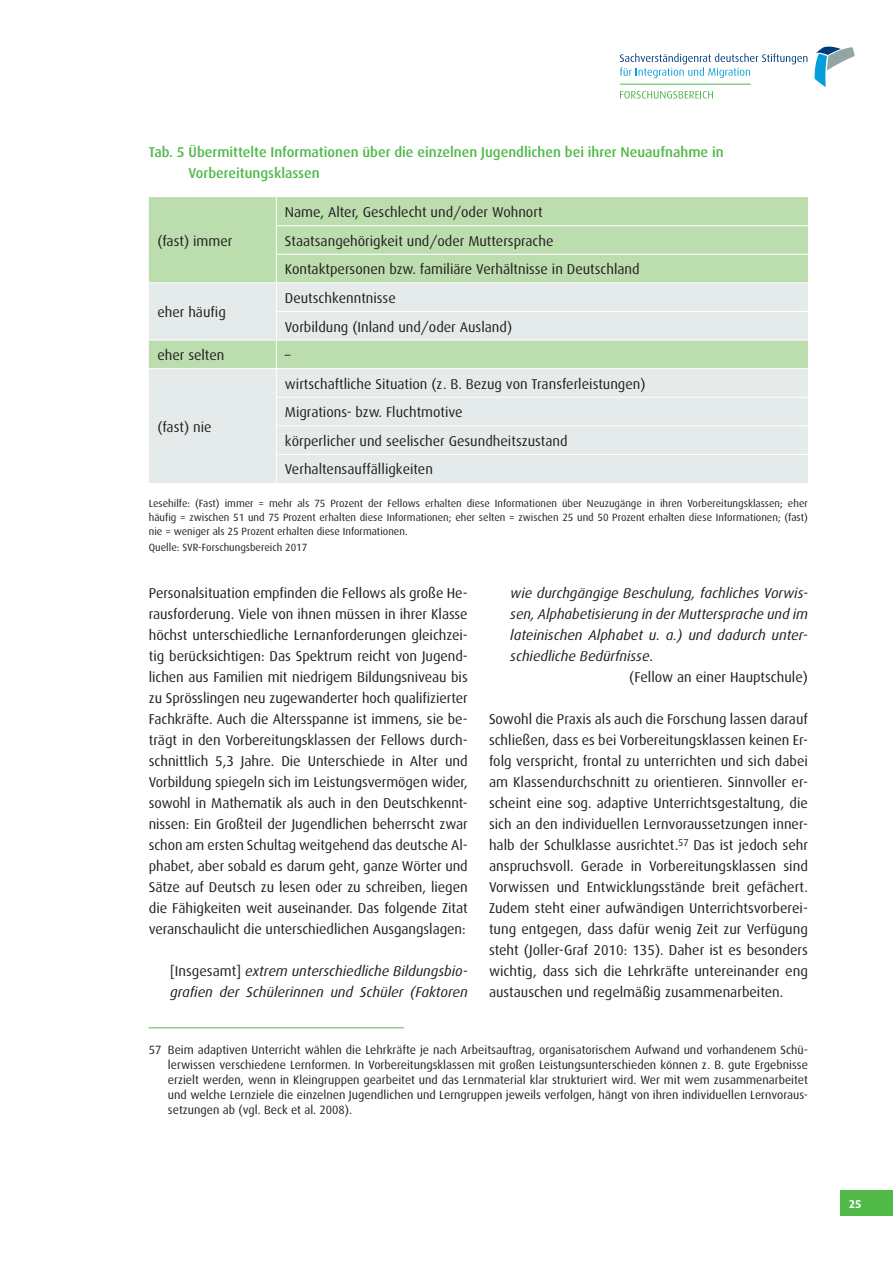
<style>
.page{position:relative;width:893px;height:1263px;background:#fff}
.page>*{position:absolute;margin:0;border:0;box-sizing:border-box;transform-origin:0 0}
.t1{font:14.25px/21px "Dax CE";color:#231f20}
.t2{font:italic 14.25px/21px "Dax Turk";color:#231f20}
.t3{font:500 14.25px/21px "Dax CE";color:#51b948}
.t4{font:14.25px "Dax Turk";color:#231f20}
.t5{font:12px/15px "Dax Turk";color:#231f20;text-align:justify}
.t6{font:700 11.4px "Dax CE";color:#fff}
.t7{font:10.5px/13.5px "Dax CE";color:#231f20;text-align:justify}
.s1{font-family:"Dax CE";font-style:normal}
</style>
<div class="page">
<svg style="left:814px;top:47px;width:41px;height:40px"></svg>
<svg style="left:620px;top:53px;width:187px;height:25px"></svg>
<svg style="left:620px;top:91px;width:93px;height:8px"></svg>
<hr style="left:620px;top:84px;width:131px;height:1px;background:#51b948">
<div style="left:840px;top:1191px;width:53px;height:25px;background:#51b948"></div>
<hr style="left:149px;top:1027px;width:255px;height:1px;background:#51b948">
<svg style="left:149px;top:197px;width:659px;height:286px;background:#d5e6d3"></svg>
<p class="t3" style="left:189px;top:141px;width:537px;text-indent:-40px">Tab. 5 Übermittelte Informationen über die einzelnen Jugendlichen bei ihrer Neuaufnahme in<br>Vorbereitungsklassen</p>
<p class="t1" style="left:157px;top:230px;width:77px">(fast) immer</p>
<p class="t1" style="left:157px;top:301px;width:70px">eher häufig</p>
<p class="t1" style="left:285px;top:197px;width:356px;line-height:28.7px">Name, Alter, Geschlecht und/oder Wohnort<br>Staatsangehörigkeit und/oder Muttersprache<br>Kontaktpersonen bzw. familiäre Verhältnisse in Deutschland</p>
<p class="t1" style="left:285px;top:283px;width:229px;line-height:28.7px">Deutschkenntnisse<br>Vorbildung (Inland und/oder Ausland)</p>
<p class="t1" style="left:157px;top:344px;width:69px">eher selten</p>
<p class="t1" style="left:285px;top:344px;width:7px">–</p>
<p class="t1" style="left:285px;top:369px;width:362px;line-height:28.7px">wirtschaftliche Situation (z. B. Bezug von Transferleistungen)<br>Migrations- bzw. Fluchtmotive<br>körperlicher und seelischer Gesundheitszustand Verhaltensauffälligkeiten</p>
<p class="t7" style="left:149px;top:497px;width:661px">Lesehilfe: (Fast) immer = mehr als 75 Prozent der Fellows erhalten diese Informationen über Neuzugänge in ihren Vorbereitungsklassen; eher häufig = zwischen 51 und 75 Prozent erhalten diese Informationen; eher selten = zwischen 25 und 50 Prozent erhalten diese Informationen; (fast) nie = weniger als 25 Prozent erhalten diese Informationen.</p>
<p class="t7" style="left:149px;top:540px;width:160px">Quelle: SVR-Forschungsbereich 2017</p>
<p class="t1" style="left:157px;top:416px;width:56px">(fast) nie</p>
<p class="t1" style="left:149px;top:582px;width:320px;text-align:justify">Personalsituation empfinden die Fellows als große He&shy;rausforderung. Viele von ihnen müssen in ihrer Klasse höchst unterschiedliche Lernanforderungen gleichzei&shy;tig berücksichtigen: Das Spektrum reicht von Jugend&shy;lichen aus Familien mit niedrigem Bildungsniveau bis zu Sprösslingen neu zugewanderter hoch qualifizierter Fachkräfte. Auch die Altersspanne ist immens, sie be&shy;trägt in den Vorbereitungsklassen der Fellows durch&shy;schnittlich 5,3 Jahre. Die Unterschiede in Alter und Vorbildung spiegeln sich im Leistungsvermögen wider, sowohl in Mathematik als auch in den Deutschkennt&shy;nissen: Ein Großteil der Jugendlichen beherrscht zwar schon am ersten Schultag weitgehend das deutsche Al&shy;phabet, aber sobald es darum geht, ganze Wörter und Sätze auf Deutsch zu lesen oder zu schreiben, liegen die Fähigkeiten weit auseinander. Das folgende Zitat veranschaulicht die unterschiedlichen Ausgangslagen:</p>
<p class="t2" style="left:170px;top:961px;width:299px"><span class="s1">[Insgesamt]</span> extrem unterschiedliche Bildungsbio&shy;grafien der Schülerinnen und Schüler (Faktoren</p>
<p class="t2" style="left:510px;top:583px;width:299px">wie durchgängige Beschulung, fachliches Vorwis-</p>
<p class="t2" style="left:510px;top:604px;width:299px">sen, Alphabetisierung in der Muttersprache und im</p>
<p class="t2" style="left:510px;top:625px;width:299px">lateinischen Alphabet u. a.) und dadurch unter-</p>
<p class="t2" style="left:510px;top:646px;width:144px">schiedliche Bedürfnisse<span class="s1">.</span></p>
<p class="t4" style="left:629px;top:670px;width:180px">(Fellow an einer Hauptschule)</p>
<p class="t1" style="left:489px;top:708px;width:320px;text-align:justify">Sowohl die Praxis als auch die Forschung lassen darauf schließen, dass es bei Vorbereitungsklassen keinen Er&shy;folg verspricht, frontal zu unterrichten und sich dabei am Klassendurchschnitt zu orientieren. Sinnvoller er&shy;scheint eine sog. adaptive Unterrichtsgestaltung, die sich an den individuellen Lernvoraussetzungen inner&shy;halb der Schulklasse ausrichtet.<sup>57</sup> Das ist jedoch sehr anspruchsvoll. Gerade in Vorbereitungsklassen sind Vorwissen und Entwicklungsstände breit gefächert.<br>Zudem steht einer aufwändigen Unterrichtsvorberei&shy;tung entgegen, dass dafür wenig Zeit zur Verfügung steht (Joller-Graf 2010: 135). Daher ist es besonders wichtig, dass sich die Lehrkräfte untereinander eng austauschen und regelmäßig zusammenarbeiten.</p>
<p class="t5" style="left:168px;top:1042px;width:641px;text-indent:-19px">57 Beim adaptiven Unterricht wählen die Lehrkräfte je nach Arbeitsauftrag, organisatorischem Aufwand und vorhandenem Schü&shy;lerwissen verschiedene Lernformen. In Vorbereitungsklassen mit großen Leistungsunterschieden können z. B. gute Ergebnisse erzielt werden, wenn in Kleingruppen gearbeitet und das Lernmaterial klar strukturiert wird. Wer mit wem zusammenarbeitet und welche Lernziele die einzelnen Jugendlichen und Lerngruppen jeweils verfolgen, hängt von ihren individuellen Lernvoraus&shy;setzungen ab (vgl. Beck et al. 2008).</p>
<p class="t6" style="left:849px;top:1196px;width:14px">25</p>
</div>
